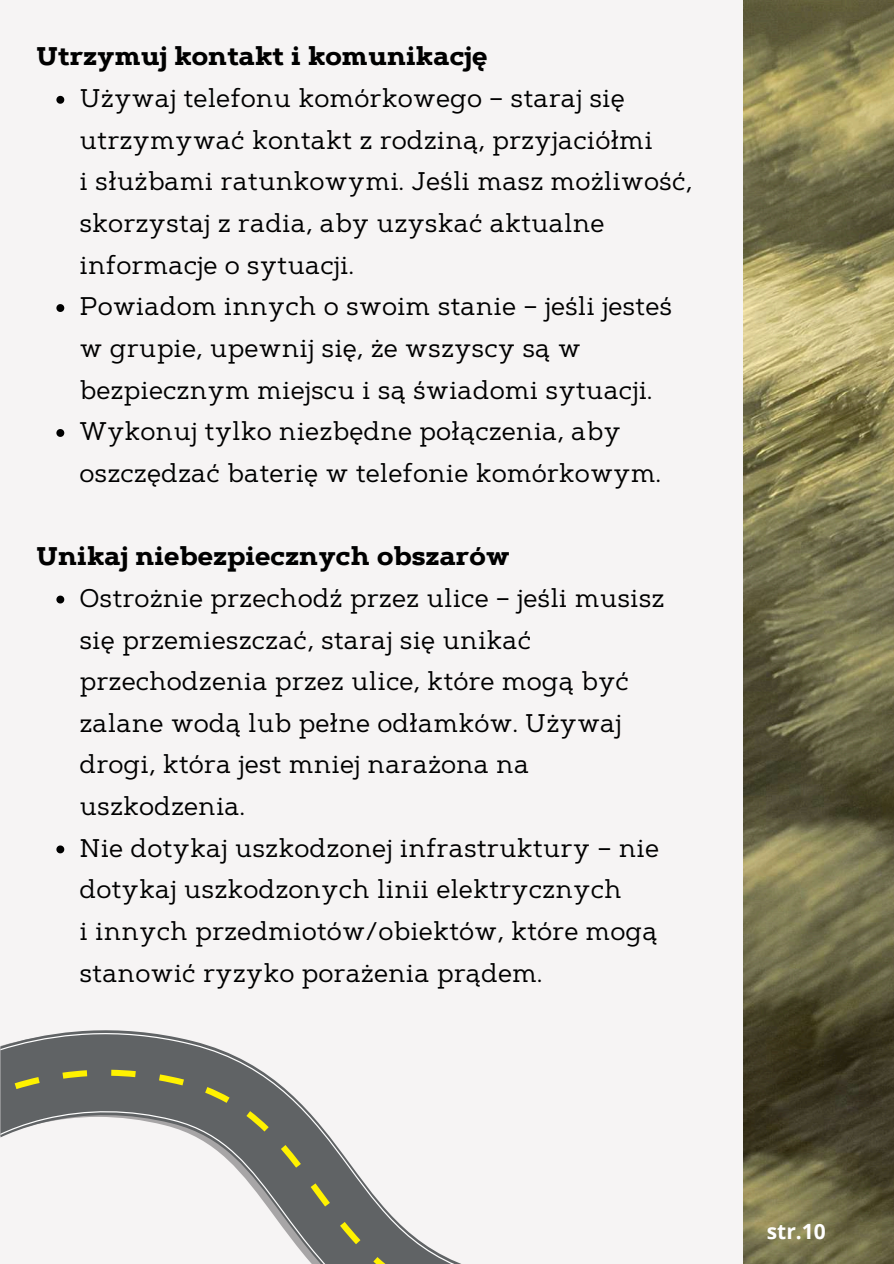
<style>
.page{position:relative;width:894px;height:1264px;background:#fff}
.page>*{position:absolute;margin:0;border:0;box-sizing:border-box;transform-origin:0 0}
.t1{font:25.5px/41.7px "Artegra Slab";color:#000}
.t2{font:700 25.5px "Artegra Slab";color:#000}
.t3{font:700 21px "Open Sans";color:#fff}
</style>
<div class="page">
<div style="left:0;top:0;width:893px;height:1263px;background:#f6f4f4"></div>
<svg style="left:56px;top:96px;width:8px;height:8px"></svg>
<svg style="left:56px;top:304px;width:8px;height:8px"></svg>
<svg style="left:56px;top:429px;width:8px;height:8px"></svg>
<svg style="left:56px;top:595px;width:8px;height:8px"></svg>
<svg style="left:56px;top:845px;width:8px;height:8px"></svg>
<svg style="left:0;top:1032px;width:307px;height:78px;fill:#606365"></svg>
<svg style="left:0;top:1110px;width:459px;height:153px"></svg>
<svg style="left:159px;top:1074px;width:25px;height:11px"></svg>
<svg style="left:111px;top:1069px;width:25px;height:8px"></svg>
<svg style="left:205px;top:1086px;width:24px;height:16px"></svg>
<svg style="left:62px;top:1070px;width:25px;height:8px"></svg>
<svg style="left:246px;top:1111px;width:22px;height:20px"></svg>
<svg style="left:15px;top:1077px;width:25px;height:12px"></svg>
<svg style="left:373px;top:1256px;width:23px;height:7px"></svg>
<svg style="left:281px;top:1144px;width:20px;height:23px"></svg>
<svg style="left:310px;top:1183px;width:20px;height:23px"></svg>
<svg style="left:340px;top:1221px;width:20px;height:23px"></svg>
<img style="left:743px;top:0;width:150px;height:1263px">
<p class="t2" style="left:36px;top:41px;width:452px">Utrzymuj kontakt i komunikację</p>
<p class="t1" style="left:79px;top:77px;width:614px">Używaj telefonu komórkowego – staraj się utrzymywać kontakt z rodziną, przyjaciółmi<br>i służbami ratunkowymi. Jeśli masz możliwość, skorzystaj z radia, aby uzyskać aktualne informacje o sytuacji.<br>Powiadom innych o swoim stanie – jeśli jesteś w grupie, upewnij się, że wszyscy są w bezpiecznym miejscu i są świadomi sytuacji.<br>Wykonuj tylko niezbędne połączenia, aby oszczędzać baterię w telefonie komórkowym.</p>
<p class="t2" style="left:36px;top:540px;width:475px">Unikaj niebezpiecznych obszarów</p>
<p class="t1" style="left:79px;top:577px;width:586px">Ostrożnie przechodź przez ulice – jeśli musisz się przemieszczać, staraj się unikać przechodzenia przez ulice, które mogą być zalane wodą lub pełne odłamków. Używaj drogi, która jest mniej narażona na uszkodzenia.<br>Nie dotykaj uszkodzonej infrastruktury – nie dotykaj uszkodzonych linii elektrycznych<br>i innych przedmiotów/obiektów, które mogą stanowić ryzyko porażenia prądem.</p>
<p class="t3" style="left:766px;top:1216px;width:61px">str.10</p>
<p class="t3" style="left:748px;top:1216px;width:49px">str.2</p>
</div>
